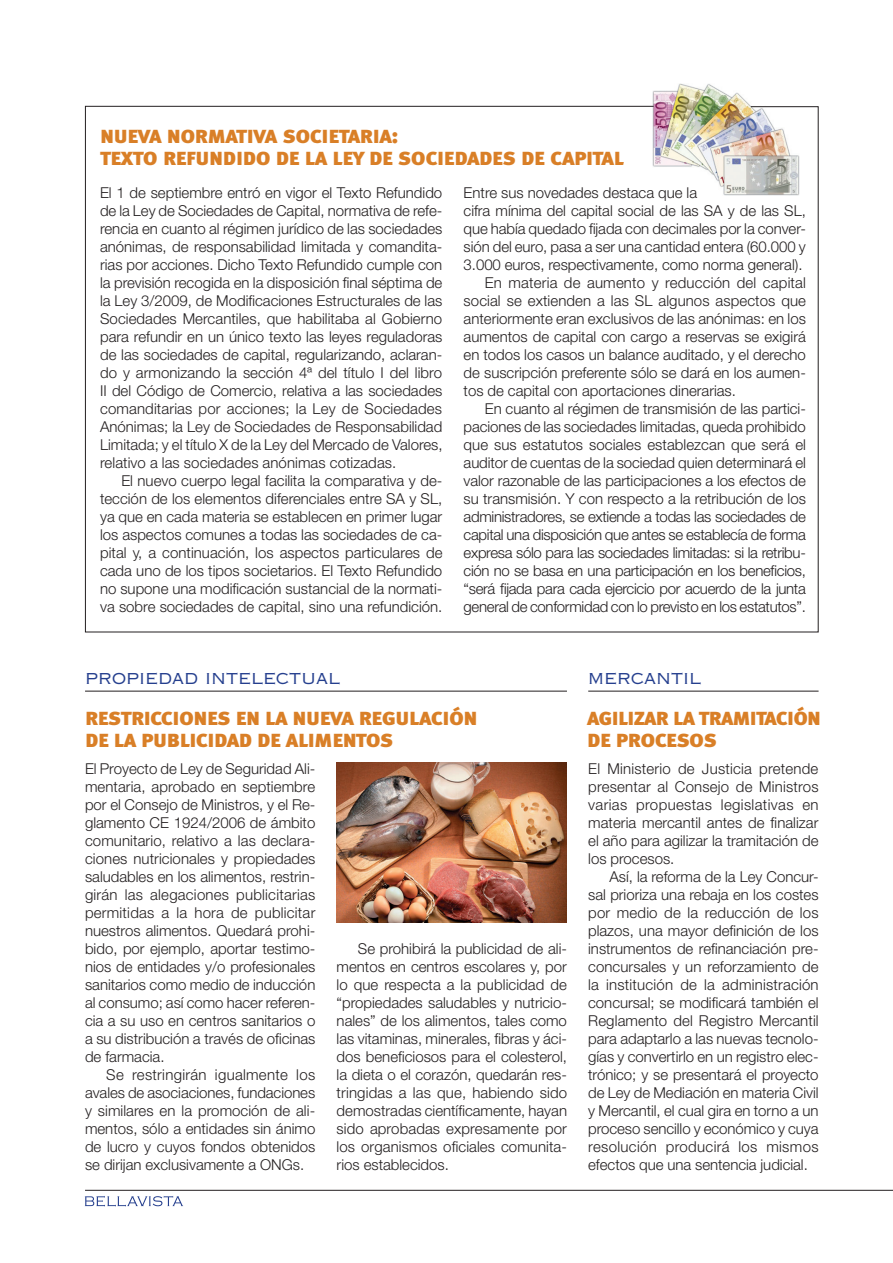
<style>
.page{position:relative;width:893px;height:1263px;background:#fff}
.page>*{position:absolute;margin:0;border:0;box-sizing:border-box;transform-origin:0 0}
.t1{font:23.25px/22.5px "Meta Black Caps";letter-spacing:-.02em;color:#d97f27}
.t2{font:18px "Copperplate Gothic Std 32 AB";color:#253f8e}
.t3{font:300 15px/18px "Helvetica Neue LT Std";color:#231f20;text-align:justify}
.t4{font:300 15px "Helvetica Neue LT Std";letter-spacing:-.02em;color:#231f20}
</style>
<div class="page">
<svg style="left:85px;top:1196px;width:98px;height:10px"></svg>
<hr style="left:85px;top:1190px;width:808px;height:1px;background:#231f20">
<hr style="left:85px;top:691px;width:482px;height:1px;background:#231f20">
<hr style="left:588px;top:691px;width:231px;height:1px;background:#231f20">
<img style="left:337px;top:763px;width:230px;height:159px">
<img style="left:653px;top:84px;width:98px;height:22px">
<svg style="left:85px;top:106px;width:734px;height:527px"></svg>
<h1 class="t1" style="left:100px;top:123px;width:525px">nueva normativa societaria:<br>texto refundido de la ley de sociedades de capital</h1>
<p class="t3" style="left:100px;top:183px;width:344px">El 1 de septiembre entró en vigor el Texto Refundido de la Ley de Sociedades de Capital, normativa de refe&shy;rencia en cuanto al régimen jurídico de las sociedades anónimas, de responsabilidad limitada y comandita&shy;rias por acciones. Dicho Texto Refundido cumple con la previsión recogida en la disposición final séptima de la Ley 3/2009, de Modificaciones Estructurales de las Sociedades Mercantiles, que habilitaba al Gobierno para refundir en un único texto las leyes reguladoras de las sociedades de capital, regularizando, aclaran&shy;do y armonizando la sección 4ª del título I del libro II del Código de Comercio, relativa a las sociedades comanditarias por acciones; la Ley de Sociedades Anónimas; la Ley de Sociedades de Responsabilidad Limitada; y el título X de la Ley del Mercado de Valores, relativo a las sociedades anónimas cotizadas.</p>
<p class="t3" style="left:100px;top:471px;width:344px;text-indent:21px">El nuevo cuerpo legal facilita la comparativa y de&shy;tección de los elementos diferenciales entre SA y SL, ya que en cada materia se establecen en primer lugar los aspectos comunes a todas las sociedades de ca&shy;pital y, a continuación, los aspectos particulares de cada uno de los tipos societarios. El Texto Refundido no supone una modificación sustancial de la normati&shy;va sobre sociedades de capital, sino una refundición.</p>
<p class="t3" style="left:464px;top:183px;width:235px">Entre sus novedades destaca que la</p>
<p class="t3" style="left:464px;top:201px;width:344px">cifra mínima del capital social de las SA y de las SL,</p>
<p class="t3" style="left:464px;top:219px;width:344px">que había quedado fijada con decimales por la conver-</p>
<p class="t3" style="left:464px;top:237px;width:344px">sión del euro, pasa a ser una cantidad entera (60.000 y</p>
<p class="t3" style="left:464px;top:255px;width:340px">3.000 euros, respectivamente, como norma general).</p>
<p class="t3" style="left:485px;top:273px;width:323px">En materia de aumento y reducción del capital</p>
<p class="t3" style="left:464px;top:291px;width:344px">social se extienden a las SL algunos aspectos que</p>
<p class="t3" style="left:464px;top:309px;width:344px">anteriormente eran exclusivos de las anónimas: en los</p>
<p class="t3" style="left:464px;top:327px;width:344px">aumentos de capital con cargo a reservas se exigirá</p>
<p class="t3" style="left:464px;top:345px;width:344px">en todos los casos un balance auditado, y el derecho</p>
<p class="t3" style="left:464px;top:363px;width:344px">de suscripción preferente sólo se dará en los aumen-</p>
<p class="t3" style="left:464px;top:381px;width:274px">tos de capital con aportaciones dinerarias.</p>
<p class="t3" style="left:485px;top:399px;width:323px">En cuanto al régimen de transmisión de las partici-</p>
<p class="t3" style="left:464px;top:417px;width:344px">paciones de las sociedades limitadas, queda prohibido</p>
<p class="t3" style="left:464px;top:435px;width:344px">que sus estatutos sociales establezcan que será el</p>
<p class="t3" style="left:464px;top:453px;width:344px">auditor de cuentas de la sociedad quien determinará el</p>
<p class="t3" style="left:464px;top:471px;width:344px">valor razonable de las participaciones a los efectos de</p>
<p class="t3" style="left:464px;top:489px;width:344px">su transmisión. Y con respecto a la retribución de los</p>
<p class="t4" style="left:464px;top:507px;width:344px">administradores, se extiende a todas las sociedades de</p>
<p class="t4" style="left:464px;top:525px;width:344px">capital una disposición que antes se establecía de forma</p>
<p class="t4" style="left:464px;top:543px;width:344px">expresa sólo para las sociedades limitadas: si la retribu-</p>
<p class="t4" style="left:464px;top:561px;width:344px">ción no se basa en una participación en los beneficios,</p>
<p class="t4" style="left:464px;top:579px;width:344px">“será fijada para cada ejercicio por acuerdo de la junta</p>
<p class="t4" style="left:464px;top:597px;width:344px">general de conformidad con lo previsto en los estatutos”.</p>
<p class="t2" style="left:85px;top:666px;width:257px">PROPIEDAD INTELECTUAL</p>
<p class="t2" style="left:588px;top:666px;width:115px">MERCANTIL</p>
<h1 class="t1" style="left:85px;top:705px;width:394px">restricciones en la nueva regulación de la publicidad de alimentos</h1>
<h1 class="t1" style="left:587px;top:705px;width:236px">agilizar la tramitación de procesos</h1>
<p class="t3" style="left:85px;top:759px;width:232px">El Proyecto de Ley de Seguridad Ali&shy;mentaria, aprobado en septiembre por el Consejo de Ministros, y el Re&shy;glamento CE 1924/2006 de ámbito comunitario, relativo a las declara&shy;ciones nutricionales y propiedades saludables en los alimentos, restrin&shy;girán las alegaciones publicitarias permitidas a la hora de publicitar nuestros alimentos. Quedará prohi&shy;bido, por ejemplo, aportar testimo&shy;nios de entidades y/o profesionales sanitarios como medio de inducción al consumo; así como hacer referen&shy;cia a su uso en centros sanitarios o a su distribución a través de oficinas de farmacia.</p>
<p class="t3" style="left:85px;top:1065px;width:232px;text-indent:21px">Se restringirán igualmente los avales de asociaciones, fundaciones y similares en la promoción de ali&shy;mentos, sólo a entidades sin ánimo de lucro y cuyos fondos obtenidos se dirijan exclusivamente a ONGs.</p>
<p class="t3" style="left:337px;top:939px;width:232px;text-indent:21px">Se prohibirá la publicidad de ali&shy;mentos en centros escolares y, por lo que respecta a la publicidad de “propiedades saludables y nutricio&shy;nales” de los alimentos, tales como las vitaminas, minerales, fibras y áci&shy;dos beneficiosos para el colesterol, la dieta o el corazón, quedarán res&shy;tringidas a las que, habiendo sido demostradas científicamente, hayan sido aprobadas expresamente por los organismos oficiales comunita&shy;rios establecidos.</p>
<p class="t3" style="left:588px;top:759px;width:232px">El Ministerio de Justicia pretende presentar al Consejo de Ministros varias propuestas legislativas en materia mercantil antes de finalizar el año para agilizar la tramitación de los procesos.</p>
<p class="t3" style="left:588px;top:867px;width:232px;text-indent:21px">Así, la reforma de la Ley Concur&shy;sal prioriza una rebaja en los costes por medio de la reducción de los plazos, una mayor definición de los instrumentos de refinanciación pre&shy;concursales y un reforzamiento de la institución de la administración concursal; se modificará también el Reglamento del Registro Mercantil para adaptarlo a las nuevas tecnolo&shy;gías y convertirlo en un registro elec&shy;trónico; y se presentará el proyecto de Ley de Mediación en materia Civil y Mercantil, el cual gira en torno a un proceso sencillo y económico y cuya resolución producirá los mismos efectos que una sentencia judicial.</p>
</div>
